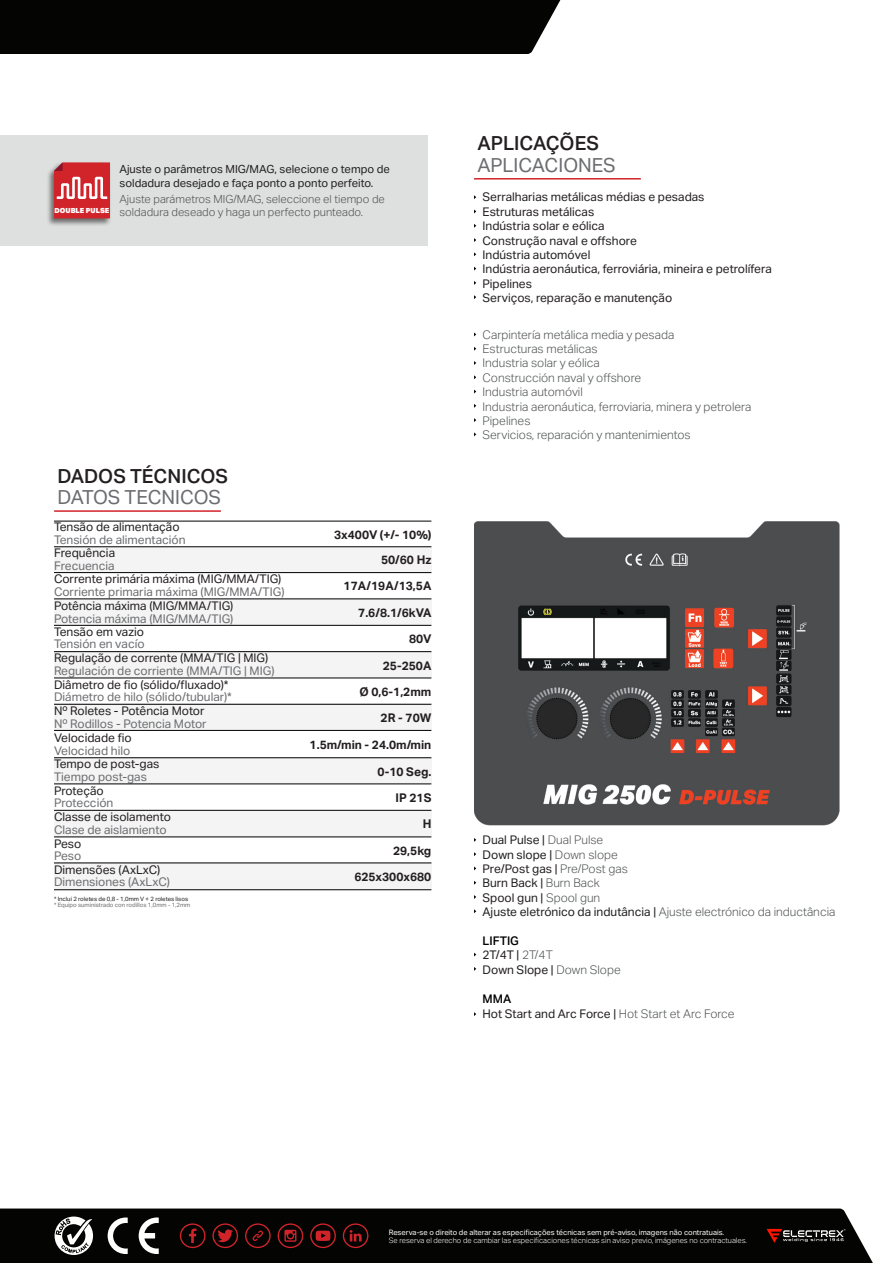
<style>
.page{position:relative;width:893px;height:1263px;background:#fff}
.page>*{position:absolute;margin:0;border:0;box-sizing:border-box;transform-origin:0 0}
.Corpo_texto_ES{font:19.5px "Aktiv Grotesk";letter-spacing:-.005em;color:#6c6d70}
.Corpo_texto_ES-2{font:500 19.5px "Aktiv Grotesk";color:#231f20}
.t1{font:12px "Aktiv Grotesk";color:#231f20}
.t2{font:12px "Aktiv Grotesk";color:#6c6d70}
.t3{font:300 12px "Aktiv Grotesk";color:#4f5252}
.Corpo_texto_ES-3{font:700 12px "Aktiv Grotesk";color:#231f20}
.t4{font:500 12px "Aktiv Grotesk";color:#000}
.t5{font:11.25px/13.5px "Aktiv Grotesk";color:#231f20}
.t6{font:300 11.25px/13.5px "Aktiv Grotesk";color:#4f5252}
.t7{font:300 7.5px "Aktiv Grotesk";color:#fff}
.t8{font:7.5px "Aktiv Grotesk";color:#fff}
.Paragraph_Style_4{font:900 7.05px "Aktiv Grotesk";color:#fff}
.t9{font:6px "Aktiv Grotesk";color:#231f20}
.t10{font:6px "Aktiv Grotesk";color:#6c6d70}
.s1{font-weight:300;color:#4f5252}
.s2{font-weight:400;color:#231f20}
</style>
<div class="page">
<img style="left:474px;top:521px;width:365px;height:304px">
<div style="left:0;top:0;width:561px;height:54px;background:#040503"></div>
<div style="left:0;top:1208px;width:873px;height:55px;background:#040503"></div>
<svg style="left:55px;top:1216px;width:38px;height:39px"></svg>
<svg style="left:108px;top:1217px;width:20px;height:37px"></svg>
<svg style="left:139px;top:1217px;width:20px;height:37px"></svg>
<svg style="left:180px;top:1223px;width:26px;height:25px"></svg>
<svg style="left:212px;top:1223px;width:26px;height:25px"></svg>
<svg style="left:343px;top:1223px;width:25px;height:25px"></svg>
<svg style="left:310px;top:1223px;width:26px;height:25px"></svg>
<svg style="left:278px;top:1223px;width:25px;height:25px"></svg>
<svg style="left:245px;top:1223px;width:26px;height:25px"></svg>
<svg style="left:767px;top:1229px;width:78px;height:13px"></svg>
<hr style="left:474px;top:178px;width:167px;height:2px;background:#d1232a">
<div style="left:0;top:135px;width:427px;height:110px;background:#dde0de"></div>
<div style="left:46px;top:161px;width:66px;height:65px;background:#231f20;opacity:.6"></div>
<svg style="left:54px;top:162px;width:56px;height:56px;background:#d6464c"></svg>
<div style="left:54px;top:547px;width:377px;height:25px;background:#f4f4f4"></div>
<div style="left:54px;top:598px;width:377px;height:27px;background:#f4f4f4"></div>
<div style="left:54px;top:651px;width:377px;height:26px;background:#f4f4f4"></div>
<div style="left:54px;top:704px;width:377px;height:26px;background:#f4f4f4"></div>
<div style="left:54px;top:758px;width:377px;height:26px;background:#f4f4f4"></div>
<div style="left:54px;top:810px;width:377px;height:26px;background:#f4f4f4"></div>
<div style="left:54px;top:863px;width:377px;height:27px;background:#f4f4f4"></div>
<hr style="left:54px;top:625px;width:377px;height:1px;background:#000">
<hr style="left:54px;top:651px;width:377px;height:1px;background:#000">
<hr style="left:54px;top:678px;width:377px;height:1px;background:#000">
<hr style="left:54px;top:704px;width:377px;height:1px;background:#000">
<hr style="left:54px;top:757px;width:377px;height:1px;background:#000">
<hr style="left:54px;top:730px;width:377px;height:1px;background:#000">
<hr style="left:54px;top:784px;width:377px;height:1px;background:#000">
<hr style="left:54px;top:810px;width:377px;height:1px;background:#000">
<hr style="left:54px;top:837px;width:377px;height:1px;background:#000">
<hr style="left:54px;top:863px;width:377px;height:1px;background:#000">
<hr style="left:54px;top:889px;width:377px;height:1px;background:#000">
<hr style="left:54px;top:572px;width:377px;height:1px;background:#000">
<hr style="left:54px;top:546px;width:377px;height:1px;background:#000">
<hr style="left:54px;top:521px;width:377px;height:1px;background:#000">
<hr style="left:54px;top:599px;width:377px;height:1px;background:#000">
<hr style="left:54px;top:510px;width:167px;height:2px;background:#d1232a">
<p class="Paragraph_Style_4" style="left:55px;top:206px;width:56px">DOUBLE PULSE</p>
<p class="t5" style="left:119px;top:162px;width:272px">Ajuste o parâmetros MIG/MAG, selecione o tempo de soldadura desejado e faça ponto a ponto perfeito.</p>
<p class="t6" style="left:119px;top:192px;width:267px">Ajuste parámetros MIG/MAG, seleccione el tiempo de soldadura deseado y haga un perfecto punteado.</p>
<p class="Corpo_texto_ES-2" style="left:57px;top:464px;width:172px">DADOS TÉCNICOS</p>
<p class="Corpo_texto_ES" style="left:57px;top:486px;width:165px">DATOS TECNICOS</p>
<p class="t1" style="left:54px;top:520px;width:127px">Tensão de alimentação</p>
<p class="t2" style="left:54px;top:558px;width:62px">Frecuencia</p>
<p class="t2" style="left:54px;top:533px;width:133px">Tensión de alimentación</p>
<p class="t1" style="left:54px;top:546px;width:63px">Frequência</p>
<p class="t1" style="left:54px;top:572px;width:229px">Corrente primária máxima (MIG/MMA/TIG)</p>
<p class="t1" style="left:54px;top:599px;width:181px">Potência máxima (MIG/MMA/TIG)</p>
<p class="t2" style="left:54px;top:584px;width:232px">Corriente primaria máxima (MIG/MMA/TIG)</p>
<p class="t2" style="left:54px;top:611px;width:181px">Potencia máxima (MIG/MMA/TIG)</p>
<p class="t1" style="left:54px;top:625px;width:91px">Tensão em vazio</p>
<p class="t2" style="left:54px;top:637px;width:92px">Tensión en vacío</p>
<p class="t1" style="left:54px;top:651px;width:216px">Regulação de corrente (MMA/TIG | MIG)</p>
<p class="t2" style="left:54px;top:664px;width:222px">Regulación de corriente (MMA/TIG | MIG)</p>
<p class="t1" style="left:54px;top:677px;width:176px">Diâmetro de fio (sólido/fluxado)*</p>
<p class="t2" style="left:54px;top:690px;width:179px">Diámetro de hilo (sólido/tubular)*</p>
<p class="t1" style="left:54px;top:704px;width:152px">Nº Roletes - Potência Motor</p>
<p class="t2" style="left:54px;top:716px;width:154px">Nº Rodillos - Potencia Motor</p>
<p class="t1" style="left:54px;top:757px;width:107px">Tempo de post-gas</p>
<p class="t1" style="left:54px;top:783px;width:51px">Proteção</p>
<p class="t1" style="left:54px;top:731px;width:79px">Velocidade fio</p>
<p class="t2" style="left:54px;top:743px;width:78px">Velocidad hilo</p>
<p class="t2" style="left:54px;top:769px;width:95px">Tiempo post-gas</p>
<p class="t2" style="left:54px;top:796px;width:61px">Protección</p>
<p class="t1" style="left:54px;top:810px;width:118px">Classe de isolamento</p>
<p class="t2" style="left:54px;top:822px;width:114px">Clase de aislamiento</p>
<p class="t1" style="left:54px;top:836px;width:29px">Peso</p>
<p class="t2" style="left:54px;top:849px;width:29px">Peso</p>
<p class="t9" style="left:54px;top:895px;width:136px">* Inclui 2 roletes de 0,8 - 1,0mm V + 2 roletes lisos</p>
<p class="t10" style="left:54px;top:902px;width:138px">* Equipo suministrado con rodillos 1,0mm - 1,2mm</p>
<p class="t1" style="left:54px;top:862px;width:108px">Dimensões (AxLxC)</p>
<p class="t2" style="left:54px;top:875px;width:117px">Dimensiones (AxLxC)</p>
<p class="Corpo_texto_ES-3" style="left:334px;top:527px;width:99px">3x400V (+/- 10%)</p>
<p class="Corpo_texto_ES-3" style="left:381px;top:553px;width:52px">50/60 Hz</p>
<p class="Corpo_texto_ES-3" style="left:344px;top:579px;width:89px">17A/19A/13,5A</p>
<p class="Corpo_texto_ES-3" style="left:358px;top:605px;width:75px">7.6/8.1/6kVA</p>
<p class="Corpo_texto_ES-3" style="left:409px;top:631px;width:24px">80V</p>
<p class="Corpo_texto_ES-3" style="left:383px;top:658px;width:50px">25-250A</p>
<p class="Corpo_texto_ES-3" style="left:359px;top:684px;width:74px">Ø 0,6-1,2mm</p>
<p class="Corpo_texto_ES-3" style="left:381px;top:710px;width:52px">2R - 70W</p>
<p class="Corpo_texto_ES-3" style="left:310px;top:737px;width:123px">1.5m/min - 24.0m/min</p>
<p class="Corpo_texto_ES-3" style="left:378px;top:764px;width:55px">0-10 Seg.</p>
<p class="Corpo_texto_ES-3" style="left:396px;top:790px;width:37px">IP 21S</p>
<p class="Corpo_texto_ES-3" style="left:423px;top:816px;width:10px">H</p>
<p class="Corpo_texto_ES-3" style="left:393px;top:843px;width:40px">29,5kg</p>
<p class="Corpo_texto_ES-3" style="left:354px;top:869px;width:79px">625x300x680</p>
<p class="Corpo_texto_ES-2" style="left:477px;top:132px;width:123px">APLICAÇÕES</p>
<p class="Corpo_texto_ES" style="left:477px;top:154px;width:140px">APLICACIONES</p>
<p class="t1" style="left:483px;top:190px;width:223px">Serralharias metálicas médias e pesadas</p>
<p class="t1" style="left:483px;top:204px;width:113px">Estruturas metálicas</p>
<p class="t1" style="left:483px;top:219px;width:124px">Indústria solar e eólica</p>
<p class="t1" style="left:483px;top:233px;width:156px">Construção naval e offshore</p>
<p class="t1" style="left:483px;top:248px;width:109px">Indústria automóvel</p>
<p class="t1" style="left:483px;top:262px;width:291px">Indústria aeronáutica, ferroviária, mineira e petrolífera</p>
<p class="t1" style="left:483px;top:276px;width:51px">Pipelines</p>
<p class="t1" style="left:483px;top:291px;width:191px">Serviços, reparação e manutenção</p>
<p class="t3" style="left:483px;top:327px;width:193px">Carpintería metálica media y pesada</p>
<p class="t3" style="left:483px;top:342px;width:117px">Estructuras metálicas</p>
<p class="t3" style="left:483px;top:356px;width:119px">Industria solar y eólica</p>
<p class="t3" style="left:483px;top:371px;width:160px">Construcción naval y offshore</p>
<p class="t3" style="left:483px;top:385px;width:102px">Industria automóvil</p>
<p class="t3" style="left:483px;top:399px;width:270px">Industria aeronáutica, ferroviaria, minera y petrolera</p>
<p class="t3" style="left:483px;top:414px;width:49px">Pipelines</p>
<p class="t3" style="left:483px;top:428px;width:210px">Servicios, reparación y mantenimientos</p>
<p class="t1" style="left:483px;top:833px;width:122px">Dual Pulse | <span class="s1">Dual Pulse</span></p>
<p class="t1" style="left:483px;top:847px;width:137px">Down slope | <span class="s1">Down slope</span></p>
<p class="t1" style="left:483px;top:861px;width:147px">Pre/Post gas | <span class="s1">Pre/Post gas</span></p>
<p class="t1" style="left:483px;top:876px;width:119px">Burn Back | <span class="s1">Burn Back</span></p>
<p class="t1" style="left:483px;top:890px;width:119px">Spool gun | <span class="s1">Spool gun</span></p>
<p class="t3" style="left:483px;top:905px;width:354px"><span class="s2">Ajuste eletrónico da indutância |</span> Ajuste electrónico da inductância</p>
<p class="t4" style="left:483px;top:933px;width:38px">LIFTIG</p>
<p class="t1" style="left:483px;top:948px;width:72px">2T/4T | <span class="s1">2T/4T</span></p>
<p class="t1" style="left:483px;top:962px;width:140px">Down Slope | <span class="s1">Down Slope</span></p>
<p class="t4" style="left:483px;top:992px;width:30px">MMA</p>
<p class="t1" style="left:483px;top:1006px;width:253px">Hot Start and Arc Force | <span class="s1">Hot Start et Arc Force</span></p>
<p class="t8" style="left:389px;top:1227px;width:337px">Reserva-se o direito de alterar as especificações técnicas sem pré-aviso, imagens não contratuais.</p>
<p class="t7" style="left:389px;top:1236px;width:360px">Se reserva el derecho de cambiar las especificaciones técnicas sin aviso previo, imágenes no contractuales.</p>
</div>
